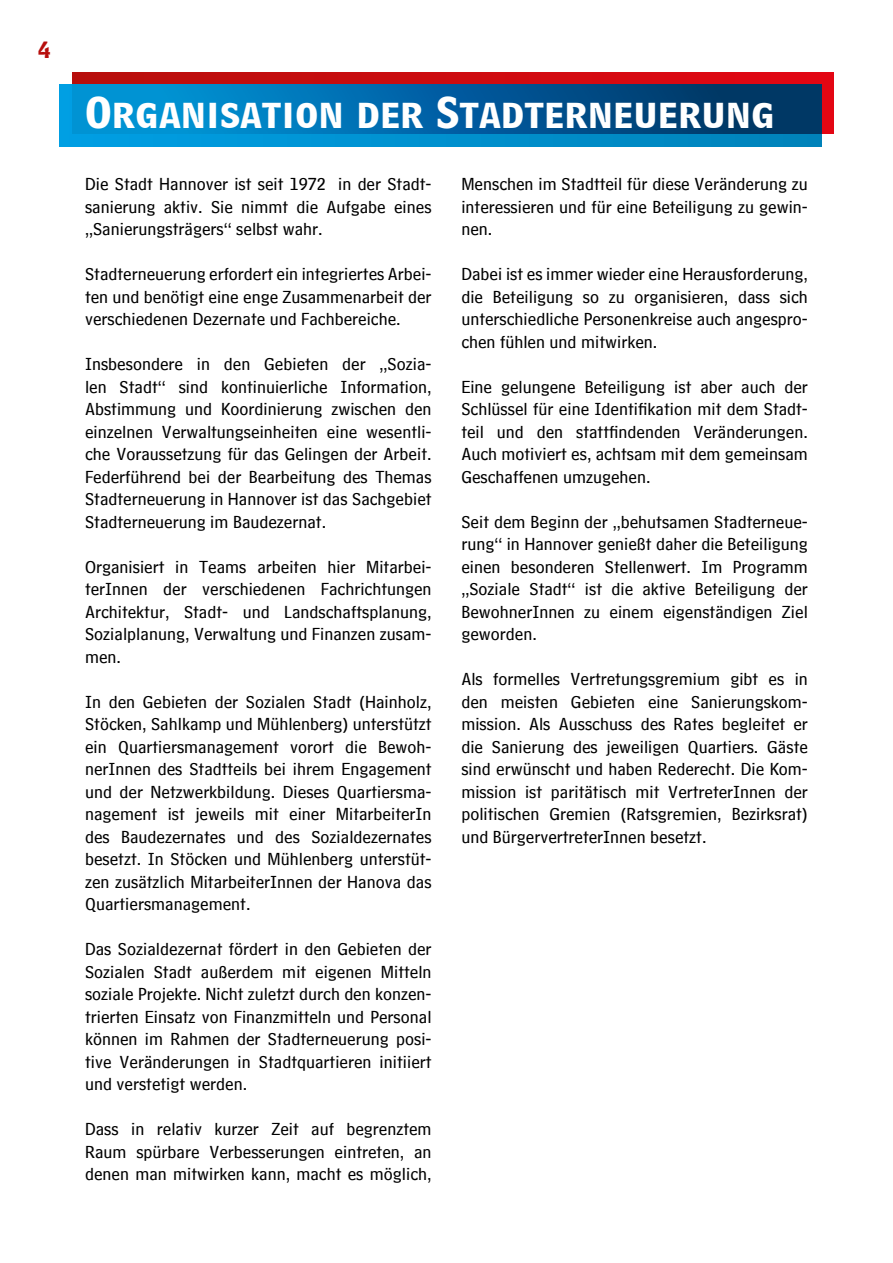
<style>
.page{position:relative;width:893px;height:1263px;background:#fff}
.page>*{position:absolute;margin:0;border:0;box-sizing:border-box;transform-origin:0 0}
.t1{font:37.5px "HM Big Caps";color:#fff}
.t2{font:19.5px "HM Big Caps";color:#b70e0c}
.t3{font:18px/22.5px "HM Text";color:#000;text-align:justify}
</style>
<div class="page">
<div style="left:72px;top:72px;width:761px;height:62px;background:linear-gradient(to right,#b70f0c,#e30714)"></div>
<div style="left:60px;top:84px;width:761px;height:62px;background:linear-gradient(to right,#009fe4,#0082b9)"></div>
<div style="left:72px;top:84px;width:749px;height:50px;background:linear-gradient(to right,#009be2,#002b5c)"></div>
<p class="t2" style="left:38px;top:34px;width:14px">4</p>
<h1 class="t1" style="left:85px;top:82px;width:691px">ORGANISATION DER STADTERNEUERUNG</h1>
<p class="t3" style="left:85px;top:170px;width:348px">Die Stadt Hannover ist seit 1972 in der Stadt&shy;sanierung aktiv. Sie nimmt die Aufgabe eines „Sanierungsträgers“ selbst wahr.</p>
<p class="t3" style="left:85px;top:260px;width:348px">Stadterneuerung erfordert ein integriertes Arbei&shy;ten und benötigt eine enge Zusammenarbeit der verschiedenen Dezernate und Fachbereiche.</p>
<p class="t3" style="left:85px;top:350px;width:348px">Insbesondere in den Gebieten der „Sozia&shy;len Stadt“ sind kontinuierliche Information, Abstimmung und Koordinierung zwischen den einzelnen Verwaltungseinheiten eine wesentli&shy;che Voraussetzung für das Gelingen der Arbeit.<br>Federführend bei der Bearbeitung des Themas Stadterneuerung in Hannover ist das Sachgebiet Stadterneuerung im Baudezernat.</p>
<p class="t3" style="left:85px;top:552px;width:348px">Organisiert in Teams arbeiten hier Mitarbei&shy;terInnen der verschiedenen Fachrichtungen Architektur, Stadt- und Landschaftsplanung, Sozialplanung, Verwaltung und Finanzen zusam&shy;men.</p>
<p class="t3" style="left:85px;top:687px;width:348px">In den Gebieten der Sozialen Stadt (Hainholz, Stöcken, Sahlkamp und Mühlenberg) unterstützt ein Quartiersmanagement vorort die Bewoh&shy;nerInnen des Stadtteils bei ihrem Engagement und der Netzwerkbildung. Dieses Quartiersma&shy;nagement ist jeweils mit einer MitarbeiterIn des Baudezernates und des Sozialdezernates besetzt. In Stöcken und Mühlenberg unterstüt&shy;zen zusätzlich MitarbeiterInnen der Hanova das Quartiersmanagement.</p>
<p class="t3" style="left:85px;top:935px;width:348px">Das Sozialdezernat fördert in den Gebieten der Sozialen Stadt außerdem mit eigenen Mitteln soziale Projekte. Nicht zuletzt durch den konzen&shy;trierten Einsatz von Finanzmitteln und Personal können im Rahmen der Stadterneuerung posi&shy;tive Veränderungen in Stadtquartieren initiiert und verstetigt werden.</p>
<p class="t3" style="left:85px;top:1115px;width:348px">Dass in relativ kurzer Zeit auf begrenztem Raum spürbare Verbesserungen eintreten, an denen man mitwirken kann, macht es möglich,</p>
<p class="t3" style="left:461px;top:170px;width:348px">Menschen im Stadtteil für diese Veränderung zu interessieren und für eine Beteiligung zu gewin&shy;nen.</p>
<p class="t3" style="left:461px;top:260px;width:348px">Dabei ist es immer wieder eine Herausforderung, die Beteiligung so zu organisieren, dass sich unterschiedliche Personenkreise auch angespro&shy;chen fühlen und mitwirken.</p>
<p class="t3" style="left:461px;top:372px;width:348px">Eine gelungene Beteiligung ist aber auch der Schlüssel für eine Identifikation mit dem Stadt&shy;teil und den stattfindenden Veränderungen.<br>Auch motiviert es, achtsam mit dem gemeinsam Geschaffenen umzugehen.</p>
<p class="t3" style="left:461px;top:507px;width:348px">Seit dem Beginn der „behutsamen Stadterneue&shy;rung“ in Hannover genießt daher die Beteiligung einen besonderen Stellenwert. Im Programm „Soziale Stadt“ ist die aktive Beteiligung der BewohnerInnen zu einem eigenständigen Ziel geworden.</p>
<p class="t3" style="left:461px;top:665px;width:348px">Als formelles Vertretungsgremium gibt es in den meisten Gebieten eine Sanierungskom&shy;mission. Als Ausschuss des Rates begleitet er die Sanierung des jeweiligen Quartiers. Gäste sind erwünscht und haben Rederecht. Die Kom&shy;mission ist paritätisch mit VertreterInnen der politischen Gremien (Ratsgremien, Bezirksrat) und BürgervertreterInnen besetzt.</p>
</div>
